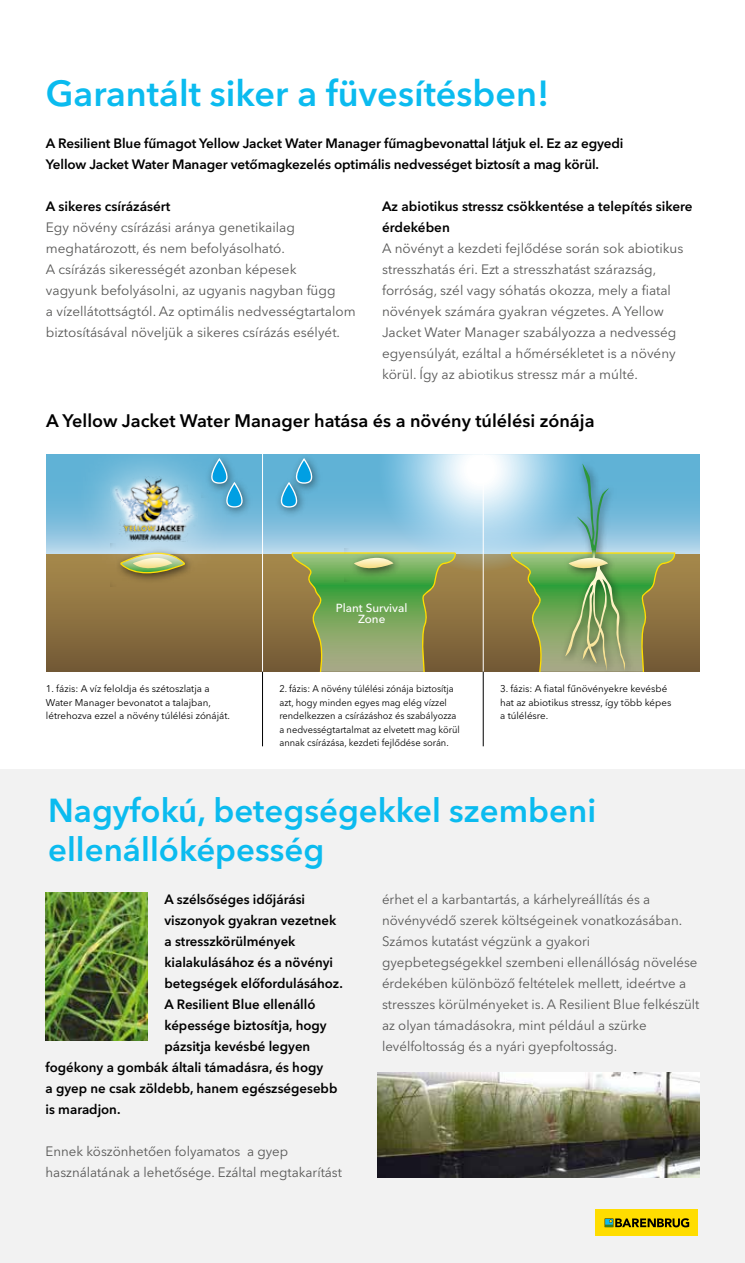
<style>
.page{position:relative;width:745px;height:1263px;background:#fff}
.page>*{position:absolute;margin:0;border:0;box-sizing:border-box;transform-origin:0 0}
.t1{font:600 36px "Avenir Next W1 G";color:#0bbbef}
.t2{font:600 33px/39px "Avenir Next W1 G";color:#0bbbef}
.t3{font:600 18px "Avenir Next W1 G";color:#000}
.t4{font:13.5px/21px "Avenir Next W1 G";color:#575756}
.t5{font:600 13.5px/21px "Avenir Next W1 G";color:#000}
.t6{font:500 11.7px/10.9px "Avenir Next W1 G";color:#fff;text-align:center}
.t7{font:9.75px/13.5px "Avenir Next W1 G";color:#000}
.t8{font:9.75px/13.5px "Avenir Next W1 G";color:#000;scale:.95 1}
</style>
<div class="page">
<div style="left:0;top:770px;width:744px;height:493px;background:#f2f2f2"></div>
<div style="left:46px;top:554px;width:653px;height:118px;background:linear-gradient(to bottom,#a98c4c,#745a36)"></div>
<svg style="left:46px;top:454px;width:653px;height:100px;background:#7abcdb"></svg>
<img style="left:111px;top:581px;width:87px;height:6px">
<img style="left:271px;top:472px;width:1px;height:49px">
<svg style="left:272px;top:454px;width:402px;height:218px;background:#8aaa93"></svg>
<img style="left:235px;top:454px;width:6px;height:4px">
<img style="left:235px;top:472px;width:21px;height:49px">
<svg style="left:235px;top:458px;width:16px;height:50px"></svg>
<div style="left:72px;top:439px;width:163px;height:142px;background:#fff;opacity:.65"></div>
<img style="left:110px;top:476px;width:87px;height:65px">
<hr style="left:262px;top:450px;width:1px;height:222px;background:#fff">
<hr style="left:262px;top:672px;width:1px;height:74px;background:#000">
<hr style="left:482px;top:450px;width:1px;height:222px;background:#fff">
<hr style="left:482px;top:672px;width:1px;height:74px;background:#000">
<img style="left:377px;top:1072px;width:322px;height:106px">
<img style="left:46px;top:893px;width:101px;height:148px">
<div style="left:595px;top:1210px;width:102px;height:26px;background:#fd0"></div>
<svg style="left:604px;top:1218px;width:84px;height:9px"></svg>
<h1 class="t1" style="left:46px;top:65px;width:505px">Garantált siker a füvesítésben!</h1>
<p class="t5" style="left:46px;top:132px;width:579px">A Resilient Blue fűmagot Yellow Jacket Water Manager fűmagbevonattal látjuk el. Ez az egyedi<br>Yellow Jacket Water Manager vetőmagkezelés optimális nedvességet biztosít a mag körül.</p>
<p class="t5" style="left:46px;top:195px;width:126px">A sikeres csírázásért</p>
<p class="t4" style="left:46px;top:216px;width:311px">Egy növény csírázási aránya genetikailag meghatározott, és nem befolyásolható.<br>A csírázás sikerességét azonban képesek<br>vagyunk befolyásolni, az ugyanis nagyban függ<br>a vízellátottságtól. Az optimális nedvességtartalom biztosításával növeljük a sikeres csírázás esélyét.</p>
<p class="t5" style="left:382px;top:195px;width:312px">Az abiotikus stressz csökkentése a telepítés sikere érdekében</p>
<p class="t4" style="left:382px;top:237px;width:303px">A növényt a kezdeti fejlődése során sok abiotikus stresszhatás éri. Ezt a stresszhatást szárazság, forróság, szél vagy sóhatás okozza, mely a fiatal növények számára gyakran végzetes. A Yellow Jacket Water Manager szabályozza a nedvesség egyensúlyát, ezáltal a hőmérsékletet is a növény körül. Így az abiotikus stressz már a múlté.</p>
<h3 class="t3" style="left:46px;top:407px;width:549px">A Yellow Jacket Water Manager hatása és a növény túlélési zónája</h3>
<p class="t6" style="left:336px;top:601px;width:73px">Plant Survival<br>Zone</p>
<p class="t7" style="left:46px;top:681px;width:185px">1. fázis: A víz feloldja és szétoszlatja a<br>Water Manager bevonatot a talajban, létrehozva ezzel a növény túlélési zónáját.</p>
<p class="t8" style="left:279px;top:681px;width:191px">2. fázis: A növény túlélési zónája biztosítja azt, hogy minden egyes mag elég vízzel rendelkezzen a csírázáshoz és szabályozza a nedvességtartalmat az elvetett mag körül annak csírázása, kezdeti fejlődése során.</p>
<p class="t7" style="left:499px;top:681px;width:173px">3. fázis: A fiatal fűnövényekre kevésbé hat az abiotikus stressz, így több képes a túlélésre.</p>
<h2 class="t2" style="left:48px;top:788px;width:549px">Nagyfokú, betegségekkel szembeni ellenállóképesség</h2>
<p class="t5" style="left:164px;top:888px;width:142px">A szélsőséges időjárási</p>
<p class="t5" style="left:164px;top:909px;width:173px">viszonyok gyakran vezetnek</p>
<p class="t5" style="left:164px;top:930px;width:132px">a stresszkörülmények</p>
<p class="t5" style="left:164px;top:951px;width:170px">kialakulásához és a növényi</p>
<p class="t5" style="left:164px;top:972px;width:180px">betegségek előfordulásához.</p>
<p class="t5" style="left:164px;top:993px;width:152px">A Resilient Blue ellenálló</p>
<p class="t5" style="left:164px;top:1014px;width:164px">képessége biztosítja, hogy</p>
<p class="t5" style="left:164px;top:1035px;width:147px">pázsitja kevésbé legyen</p>
<p class="t5" style="left:45px;top:1056px;width:279px">fogékony a gombák általi támadásra, és hogy</p>
<p class="t5" style="left:45px;top:1077px;width:293px">a gyep ne csak zöldebb, hanem egészségesebb</p>
<p class="t5" style="left:45px;top:1098px;width:76px">is maradjon.</p>
<p class="t4" style="left:45px;top:1140px;width:298px">Ennek köszönhetően folyamatos a gyep használatának a lehetősége. Ezáltal megtakarítást</p>
<p class="t4" style="left:382px;top:888px;width:319px">érhet el a karbantartás, a kárhelyreállítás és a növényvédő szerek költségeinek vonatkozásában.<br>Számos kutatást végzünk a gyakori gyepbetegségekkel szembeni ellenállóság növelése érdekében különböző feltételek mellett, ideértve a stresszes körülményeket is. A Resilient Blue felkészült az olyan támadásokra, mint például a szürke levélfoltosság és a nyári gyepfoltosság.</p>
</div>
